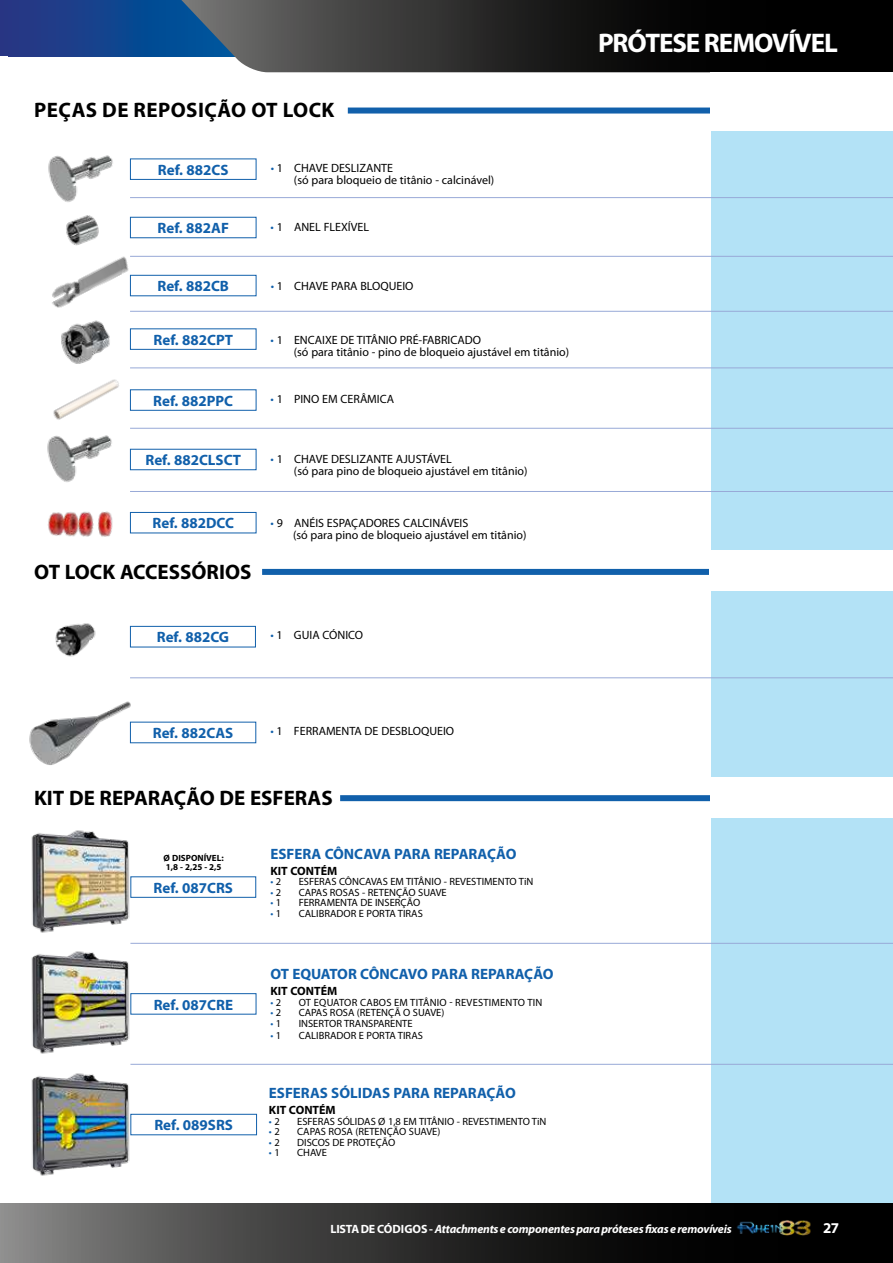
<style>
.page{position:relative;width:893px;height:1263px;background:#fff}
.page>*{position:absolute;margin:0;border:0;box-sizing:border-box;transform-origin:0 0}
.t1{font:700 27px "Myriad Pro";letter-spacing:-.04em;color:#fff}
.t2{font:700 21px "Myriad Pro";color:#000}
.t3{font:700 21px "Myriad Pro";letter-spacing:.02em;color:#000}
.t4{font:700 15px "Myriad Pro";color:#1160ab}
.t5{font:700 15px "Myriad Pro";color:#fff}
.t6{font:12px/12px "Myriad Pro";color:#000}
.t7{font:italic 700 12px "Myriad Pro";letter-spacing:-.02em;color:#fff}
.t8{font:700 12px "Myriad Pro";color:#000}
.t9{font:10.5px "Myriad Pro";color:#000}
.t10{font:10.5px "Myriad Pro";letter-spacing:.02em;color:#000}
.t11{font:10.5px "Myriad Pro";color:#1160ab}
.t12{font:700 9px/9px "Myriad Pro";color:#000}
.s1{color:#1160ab}
.s2{color:#000}
.s3{font-style:normal}
</style>
<div class="page">
<div style="left:711px;top:64px;width:182px;height:1172px;background:#b3e2f6"></div>
<svg style="left:0;top:0;width:141px;height:57px;background:#1a3e8a"></svg>
<svg style="left:141px;top:0;width:752px;height:72px;background:#262b30"></svg>
<svg style="left:0;top:1203px;width:893px;height:60px;background:#302f2f"></svg>
<img style="left:733px;top:1218px;width:82px;height:23px">
<hr style="left:130px;top:677px;width:763px;height:1px;background:#98a9d7">
<div style="left:130px;top:626px;width:126px;height:21px;border:1px solid #1160ab"></div>
<div style="left:262px;top:569px;width:495px;height:6px;background:#1160ab"></div>
<div style="left:710px;top:551px;width:183px;height:40px;background:#fff"></div>
<hr style="left:130px;top:197px;width:763px;height:1px;background:#98a9d7">
<hr style="left:130px;top:256px;width:763px;height:1px;background:#98a9d7">
<hr style="left:130px;top:311px;width:763px;height:1px;background:#98a9d7">
<div style="left:130px;top:159px;width:126px;height:21px;border:1px solid #1160ab"></div>
<div style="left:130px;top:217px;width:126px;height:21px;border:1px solid #1160ab"></div>
<div style="left:130px;top:275px;width:126px;height:21px;border:1px solid #1160ab"></div>
<div style="left:130px;top:328px;width:126px;height:22px;border:1px solid #1160ab"></div>
<div style="left:130px;top:389px;width:126px;height:22px;border:1px solid #1160ab"></div>
<div style="left:130px;top:449px;width:126px;height:21px;border:1px solid #1160ab"></div>
<div style="left:130px;top:512px;width:126px;height:21px;border:1px solid #1160ab"></div>
<hr style="left:130px;top:367px;width:763px;height:1px;background:#98a9d7">
<hr style="left:130px;top:428px;width:763px;height:1px;background:#98a9d7">
<hr style="left:130px;top:491px;width:763px;height:1px;background:#98a9d7">
<img style="left:48px;top:511px;width:93px;height:26px">
<div style="left:348px;top:108px;width:386px;height:6px;background:#1160ab"></div>
<div style="left:711px;top:72px;width:182px;height:59px;background:#fff"></div>
<img style="left:31px;top:951px;width:107px;height:103px">
<div style="left:130px;top:876px;width:126px;height:22px;border:1px solid #1160ab"></div>
<div style="left:130px;top:1114px;width:127px;height:21px;border:1px solid #1160ab"></div>
<hr style="left:130px;top:943px;width:763px;height:1px;background:#98a9d7">
<div style="left:340px;top:795px;width:403px;height:6px;background:#1160ab"></div>
<div style="left:130px;top:993px;width:126px;height:21px;border:1px solid #1160ab"></div>
<hr style="left:130px;top:1064px;width:763px;height:1px;background:#98a9d7">
<div style="left:711px;top:778px;width:182px;height:40px;background:#fff"></div>
<img style="left:31px;top:830px;width:107px;height:103px">
<img style="left:31px;top:1073px;width:107px;height:103px">
<img style="left:48px;top:155px;width:65px;height:47px">
<img style="left:66px;top:215px;width:33px;height:31px">
<img style="left:52px;top:255px;width:82px;height:57px">
<img style="left:61px;top:320px;width:49px;height:38px">
<img style="left:47px;top:438px;width:65px;height:44px">
<img style="left:51px;top:358px;width:84px;height:80px">
<img style="left:55px;top:623px;width:41px;height:34px">
<img style="left:29px;top:701px;width:103px;height:64px">
<h2 class="t3" style="left:34px;top:96px;width:302px">PEÇAS DE REPOSIÇÃO OT LOCK</h2>
<p class="t4" style="left:158px;top:160px;width:72px">Ref. 882CS</p>
<p class="t4" style="left:158px;top:218px;width:73px">Ref. 882AF</p>
<p class="t4" style="left:157px;top:276px;width:73px">Ref. 882CB</p>
<p class="t4" style="left:154px;top:330px;width:81px">Ref. 882CPT</p>
<p class="t4" style="left:153px;top:391px;width:81px">Ref. 882PPC</p>
<p class="t4" style="left:145px;top:450px;width:97px">Ref. 882CLSCT</p>
<p class="t4" style="left:153px;top:513px;width:83px">Ref. 882DCC</p>
<h2 class="t2" style="left:34px;top:558px;width:219px">OT LOCK ACCESSÓRIOS</h2>
<p class="t4" style="left:157px;top:627px;width:74px">Ref. 882CG</p>
<p class="t6" style="left:294px;top:162px;width:202px;text-indent:-23px"><span class="s1">•</span> 1 CHAVE DESLIZANTE<br>(só para bloqueio de titânio - calcinável)</p>
<p class="t6" style="left:271px;top:221px;width:100px"><span class="s1">•</span> 1 ANEL FLEXÍVEL</p>
<p class="t6" style="left:271px;top:280px;width:144px"><span class="s1">•</span> 1 CHAVE PARA BLOQUEIO</p>
<p class="t6" style="left:294px;top:333px;width:277px;text-indent:-23px"><span class="s1">•</span> 1 ENCAIXE DE TITÂNIO PRÉ-FABRICADO<br>(só para titânio - pino de bloqueio ajustável em titânio)</p>
<p class="t6" style="left:271px;top:392px;width:125px"><span class="s1">•</span> 1 PINO EM CERÂMICA</p>
<p class="t6" style="left:294px;top:453px;width:235px;text-indent:-23px"><span class="s1">•</span> 1 CHAVE DESLIZANTE AJUSTÁVEL<br>(só para pino de bloqueio ajustável em titânio)</p>
<p class="t6" style="left:293px;top:517px;width:235px;text-indent:-22px"><span class="s1">•</span> 9 ANÉIS ESPAÇADORES CALCINÁVEIS<br>(só para pino de bloqueio ajustável em titânio)</p>
<p class="t6" style="left:270px;top:629px;width:94px"><span class="s1">•</span> 1 GUIA CÓNICO</p>
<h1 class="t1" style="left:598px;top:25px;width:241px">PRÓTESE REMOVÍVEL</h1>
<p class="t4" style="left:153px;top:723px;width:82px">Ref. 882CAS</p>
<p class="t6" style="left:270px;top:725px;width:185px"><span class="s1">•</span> 1 FERRAMENTA DE DESBLOQUEIO</p>
<h2 class="t2" style="left:34px;top:784px;width:300px">KIT DE REPARAÇÃO DE ESFERAS</h2>
<p class="t12" style="left:164px;top:853px;width:62px">Ø DISPONÍVEL:<br>1,8 - 2,25 - 2,5</p>
<p class="t4" style="left:154px;top:878px;width:81px">Ref. 087CRS</p>
<p class="t4" style="left:154px;top:995px;width:81px">Ref. 087CRE</p>
<p class="t4" style="left:154px;top:1115px;width:80px">Ref. 089SRS</p>
<p class="t4" style="left:270px;top:844px;width:247px">ESFERA CÔNCAVA PARA REPARAÇÃO</p>
<p class="t8" style="left:270px;top:863px;width:68px">KIT CONTÉM</p>
<p class="t11" style="left:270px;top:875px;width:12px">• <span class="s2">2</span></p>
<p class="t9" style="left:299px;top:875px;width:236px">ESFERAS CÔNCAVAS EM TITÂNIO - REVESTIMENTO TiN</p>
<p class="t11" style="left:270px;top:886px;width:12px">• <span class="s2">2</span></p>
<p class="t9" style="left:299px;top:886px;width:150px">CAPAS ROSAS - RETENÇÃO SUAVE</p>
<p class="t11" style="left:270px;top:896px;width:12px">• <span class="s2">1</span></p>
<p class="t9" style="left:299px;top:896px;width:123px">FERRAMENTA DE INSERÇÃO</p>
<p class="t11" style="left:270px;top:907px;width:12px">• <span class="s2">1</span></p>
<p class="t9" style="left:299px;top:907px;width:126px">CALIBRADOR E PORTA TIRAS</p>
<p class="t4" style="left:270px;top:964px;width:285px">OT EQUATOR CÔNCAVO PARA REPARAÇÃO</p>
<p class="t8" style="left:270px;top:983px;width:68px">KIT CONTÉM</p>
<p class="t11" style="left:270px;top:995px;width:12px">• <span class="s2">2</span></p>
<p class="t10" style="left:299px;top:995px;width:245px">OT EQUATOR CABOS EM TITÂNIO - REVESTIMENTO TIN</p>
<p class="t11" style="left:270px;top:1006px;width:12px">• <span class="s2">2</span></p>
<p class="t9" style="left:299px;top:1006px;width:147px">CAPAS ROSA (RETENÇÃ O SUAVE)</p>
<p class="t11" style="left:270px;top:1016px;width:12px">• <span class="s2">1</span></p>
<p class="t9" style="left:299px;top:1016px;width:116px">INSERTOR TRANSPARENTE</p>
<p class="t11" style="left:270px;top:1028px;width:12px">• <span class="s2">1</span></p>
<p class="t9" style="left:299px;top:1028px;width:126px">CALIBRADOR E PORTA TIRAS</p>
<p class="t4" style="left:269px;top:1083px;width:248px">ESFERAS SÓLIDAS PARA REPARAÇÃO</p>
<p class="t8" style="left:269px;top:1102px;width:68px">KIT CONTÉM</p>
<p class="t11" style="left:269px;top:1115px;width:12px">• <span class="s2">2</span></p>
<p class="t9" style="left:297px;top:1115px;width:251px">ESFERAS SÓLIDAS Ø 1,8 EM TITÂNIO - REVESTIMENTO TiN</p>
<p class="t11" style="left:269px;top:1125px;width:12px">• <span class="s2">2</span></p>
<p class="t9" style="left:297px;top:1125px;width:145px">CAPAS ROSA (RETENÇÃO SUAVE)</p>
<p class="t11" style="left:269px;top:1136px;width:12px">• <span class="s2">2</span></p>
<p class="t9" style="left:297px;top:1136px;width:100px">DISCOS DE PROTEÇÃO</p>
<p class="t11" style="left:269px;top:1146px;width:12px">• <span class="s2">1</span></p>
<p class="t9" style="left:297px;top:1146px;width:31px">CHAVE</p>
<p class="t7" style="left:331px;top:1221px;width:403px"><span class="s3">LISTA DE</span> <span class="s3">CÓDIGOS</span> <span class="s3">-</span> Attachments e componentes para próteses fixas e removíveis</p>
<p class="t5" style="left:823px;top:1218px;width:17px">27</p>
</div>
